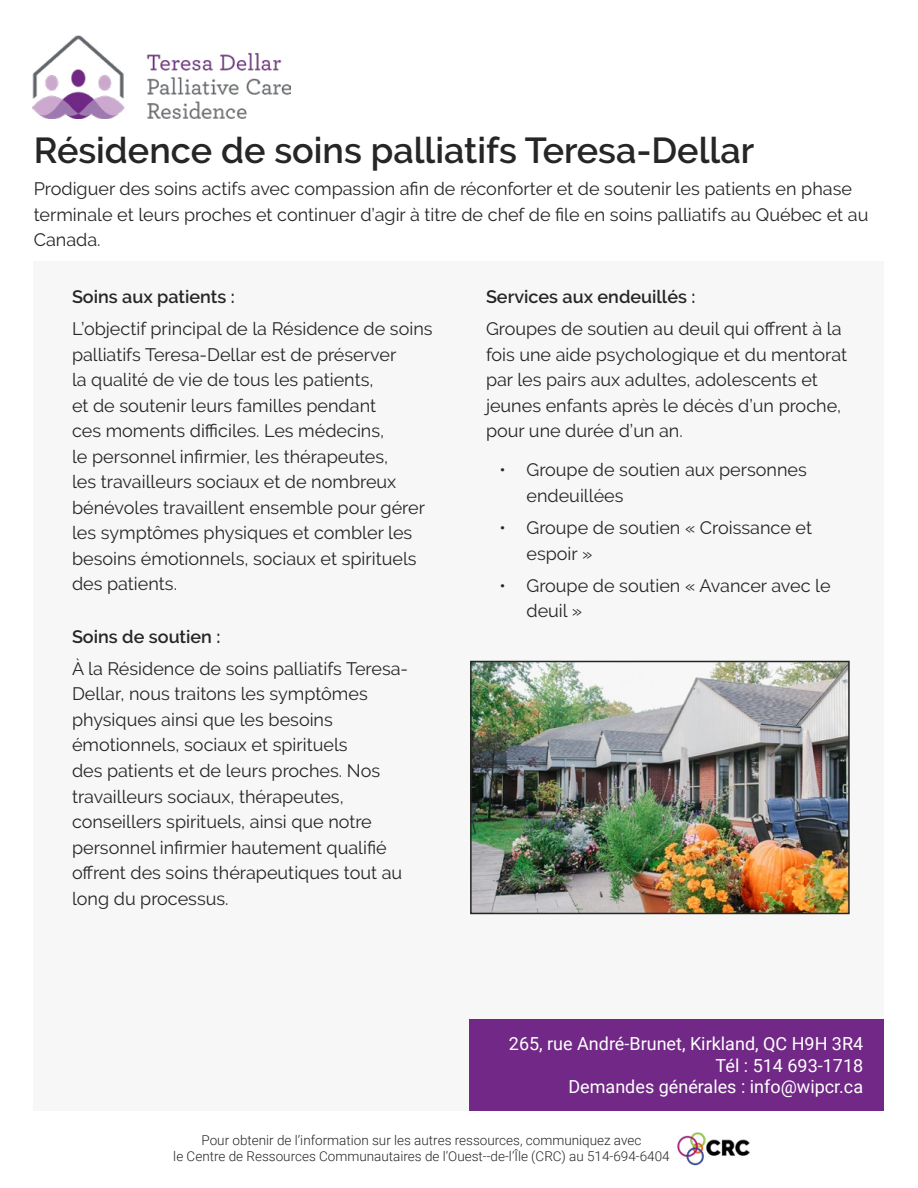
<style>
.page{position:relative;width:918px;height:1188px;background:#fff}
.page>*{position:absolute;margin:0;border:0;box-sizing:border-box;transform-origin:0 0}
.t1{font:600 36px "Raleway";color:#262626}
.t2{font:18px/25.5px "Raleway";color:#262626}
.t3{font:18px/21.6px "Roboto";color:#fff;text-align:right}
.t4{font:600 18px "Raleway";color:#262626}
.t5{font:300 13.5px/16.2px "Roboto";color:#262626;text-align:center}
</style>
<div class="page">
<img style="left:677px;top:1132px;width:73px;height:34px">
<div style="left:34px;top:261px;width:850px;height:850px;background:#f7f7f7"></div>
<div style="left:469px;top:1019px;width:415px;height:92px;background:#712886"></div>
<img style="left:32px;top:36px;width:259px;height:82px">
<img style="left:473px;top:664px;width:374px;height:247px">
<div style="left:470px;top:661px;width:380px;height:253px;border:2px solid #262626"></div>
<h1 class="t1" style="left:34px;top:129px;width:722px">Résidence de soins palliatifs Teresa-Dellar</h1>
<p class="t2" style="left:34px;top:176px;width:836px">Prodiguer des soins actifs avec compassion afin de réconforter et de soutenir les patients en phase terminale et leurs proches et continuer d’agir à titre de chef de file en soins palliatifs au Québec et au<br>Canada.</p>
<p class="t4" style="left:72px;top:286px;width:164px">Soins aux patients :</p>
<p class="t2" style="left:72px;top:316px;width:362px">L’objectif principal de la Résidence de soins palliatifs Teresa-Dellar est de préserver<br>la qualité de vie de tous les patients,<br>et de soutenir leurs familles pendant<br>ces moments difficiles. Les médecins,<br>le personnel infirmier, les thérapeutes,<br>les travailleurs sociaux et de nombreux bénévoles travaillent ensemble pour gérer les symptômes physiques et combler les besoins émotionnels, sociaux et spirituels des patients.</p>
<p class="t4" style="left:72px;top:626px;width:150px">Soins de soutien :</p>
<p class="t2" style="left:72px;top:656px;width:338px">À la Résidence de soins palliatifs Teresa-Dellar, nous traitons les symptômes physiques ainsi que les besoins émotionnels, sociaux et spirituels<br>des patients et de leurs proches. Nos travailleurs sociaux, thérapeutes, conseillers spirituels, ainsi que notre personnel infirmier hautement qualifié offrent des soins thérapeutiques tout au long du processus.</p>
<p class="t4" style="left:486px;top:286px;width:211px">Services aux endeuillés :</p>
<p class="t2" style="left:486px;top:316px;width:363px">Groupes de soutien au deuil qui offrent à la fois une aide psychologique et du mentorat par les pairs aux adultes, adolescents et jeunes enfants après le décès d’un proche, pour une durée d’un an.</p>
<p class="t2" style="left:526px;top:457px;width:282px;text-indent:-27px">• Groupe de soutien aux personnes endeuillées</p>
<p class="t2" style="left:526px;top:515px;width:287px;text-indent:-27px">• Groupe de soutien « Croissance et espoir »</p>
<p class="t2" style="left:526px;top:573px;width:306px;text-indent:-27px">• Groupe de soutien « Avancer avec le deuil »</p>
<p class="t3" style="left:509px;top:1032px;width:356px">265, rue André-Brunet, Kirkland, QC H9H 3R4<br>Tél : 514 693-1718<br>Demandes générales : info@wipcr.ca</p>
<p class="t5" style="left:173px;top:1132px;width:498px">Pour obtenir de l’information sur les autres ressources, communiquez avec<br>le Centre de Ressources Communautaires de l’Ouest--de-l’Île (CRC) au 514-694-6404</p>
</div>
